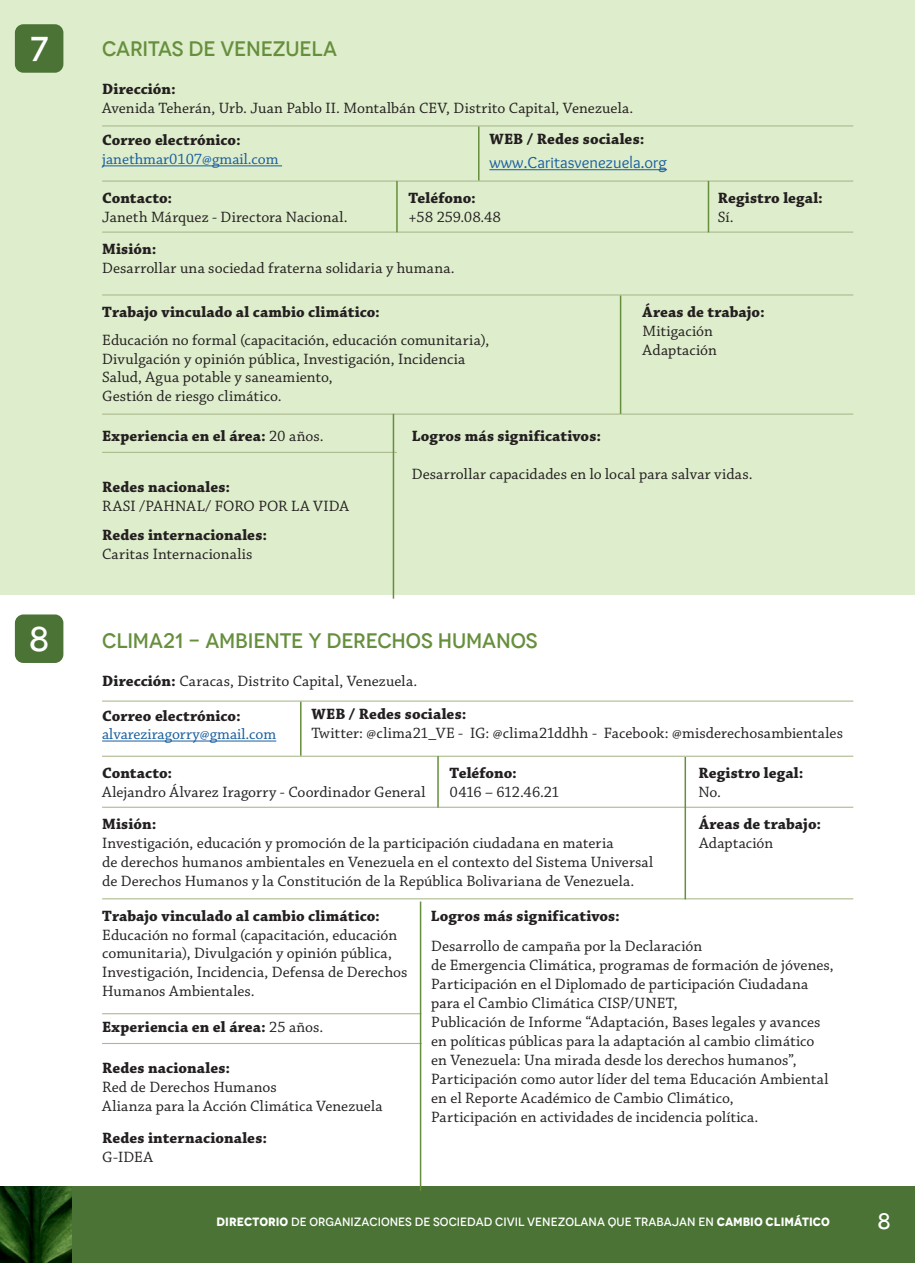
<style>
.page{position:relative;width:915px;height:1263px;background:#fff}
.page>*{position:absolute;margin:0;border:0;box-sizing:border-box;transform-origin:0 0}
.t1{font:500 34.5px "Novecento";color:#fff}
.t2{font:500 22.5px "Novecento";color:#fff}
.NOMBRES{font:500 21px "Novecento";letter-spacing:-.01em;color:#668f3d}
.t3{font:16.5px "Overlock";color:#175d9e}
.t4{font:15.75px "Chaparral Pro";letter-spacing:.005em;color:#231f20}
.t5{font:700 15.75px "Chaparral Pro";letter-spacing:.005em;color:#231f20}
.t6{font:15.75px "Chaparral Pro";color:#175d9e}
.t7{font:500 12px "Novecento";color:#fff}
.s1{font-weight:400}
.s2{font-weight:700}
</style>
<div class="page">
<div style="left:0;top:1186px;width:914px;height:77px;background:#4a7335"></div>
<div style="left:0;top:0;width:914px;height:594px;background:#deedcb"></div>
<div style="left:15px;top:24px;width:48px;height:49px;background:#4a7335;border-radius:9px"></div>
<div style="left:15px;top:614px;width:48px;height:49px;background:#4a7335;border-radius:9px"></div>
<img style="left:0;top:1186px;width:71px;height:77px">
<hr style="left:102px;top:165px;width:180px;height:1px;background:#175d9e">
<hr style="left:489px;top:169px;width:177px;height:1px;background:#175d9e">
<hr style="left:102px;top:125px;width:751px;height:1px;background:#abbb8d">
<hr style="left:102px;top:180px;width:751px;height:2px;background:#abbb8d">
<hr style="left:102px;top:232px;width:751px;height:1px;background:#abbb8d">
<hr style="left:102px;top:294px;width:751px;height:2px;background:#abbb8d">
<hr style="left:102px;top:414px;width:751px;height:1px;background:#abbb8d">
<hr style="left:102px;top:452px;width:294px;height:1px;background:#abbb8d">
<hr style="left:478px;top:126px;width:1px;height:54px;background:#668f3d">
<hr style="left:396px;top:181px;width:1px;height:51px;background:#668f3d">
<hr style="left:619px;top:296px;width:2px;height:118px;background:#668f3d">
<hr style="left:392px;top:414px;width:2px;height:185px;background:#668f3d">
<hr style="left:707px;top:181px;width:2px;height:51px;background:#668f3d">
<hr style="left:102px;top:741px;width:174px;height:1px;background:#175d9e">
<hr style="left:102px;top:700px;width:751px;height:2px;background:#abbb8d">
<hr style="left:102px;top:756px;width:751px;height:1px;background:#abbb8d">
<hr style="left:102px;top:807px;width:751px;height:1px;background:#abbb8d">
<hr style="left:102px;top:898px;width:751px;height:1px;background:#abbb8d">
<hr style="left:102px;top:1013px;width:319px;height:1px;background:#abbb8d">
<hr style="left:102px;top:1043px;width:319px;height:1px;background:#abbb8d">
<hr style="left:300px;top:702px;width:1px;height:54px;background:#668f3d">
<hr style="left:437px;top:756px;width:1px;height:51px;background:#668f3d">
<hr style="left:684px;top:757px;width:1px;height:142px;background:#668f3d">
<hr style="left:419px;top:901px;width:2px;height:290px;background:#668f3d">
<p class="t1" style="left:30px;top:28px;width:19px">7</p>
<p class="t1" style="left:29px;top:618px;width:21px">8</p>
<p class="NOMBRES" style="left:102px;top:36px;width:236px">CARITAS DE VENEZUELA</p>
<p class="t5" style="left:102px;top:80px;width:75px">Dirección:</p>
<p class="t4" style="left:102px;top:99px;width:532px">Avenida Teherán, Urb. Juan Pablo II. Montalbán CEV, Distrito Capital, Venezuela.</p>
<p class="t5" style="left:489px;top:129px;width:156px">WEB / Redes sociales:</p>
<p class="t3" style="left:489px;top:153px;width:179px">www.Caritasvenezuela.org</p>
<p class="t5" style="left:102px;top:131px;width:140px">Correo electrónico:</p>
<p class="t6" style="left:102px;top:151px;width:178px">janethmar0107@gmail.com</p>
<p class="t5" style="left:102px;top:189px;width:72px">Contacto:</p>
<p class="t4" style="left:102px;top:208px;width:247px">Janeth Márquez - Directora Nacional.</p>
<p class="t5" style="left:102px;top:240px;width:56px">Misión:</p>
<p class="t4" style="left:102px;top:259px;width:354px">Desarrollar una sociedad fraterna solidaria y humana.</p>
<p class="t5" style="left:102px;top:302px;width:279px">Trabajo vinculado al cambio climático:</p>
<p class="t4" style="left:102px;top:331px;width:388px">Educación no formal (capacitación, educación comunitaria),</p>
<p class="t4" style="left:102px;top:350px;width:364px">Divulgación y opinión pública, Investigación, Incidencia</p>
<p class="t4" style="left:102px;top:369px;width:232px">Salud, Agua potable y saneamiento,</p>
<p class="t4" style="left:102px;top:388px;width:181px">Gestión de riesgo climático.</p>
<p class="t5" style="left:102px;top:427px;width:223px">Experiencia en el área: <span class="s1">20 años.</span></p>
<p class="t5" style="left:102px;top:478px;width:129px">Redes nacionales:</p>
<p class="t4" style="left:102px;top:497px;width:248px">RASI /PAHNAL/ FORO POR LA VIDA</p>
<p class="t5" style="left:102px;top:526px;width:166px">Redes internacionales:</p>
<p class="t4" style="left:102px;top:546px;width:152px">Caritas Internacionalis</p>
<p class="t5" style="left:408px;top:189px;width:69px">Teléfono:</p>
<p class="t4" style="left:408px;top:208px;width:94px">+58 259.08.48</p>
<p class="t5" style="left:717px;top:189px;width:107px">Registro legal:</p>
<p class="t4" style="left:717px;top:208px;width:17px">Sí.</p>
<p class="t5" style="left:642px;top:302px;width:124px">Áreas de trabajo:</p>
<p class="t4" style="left:642px;top:322px;width:72px">Mitigación</p>
<p class="t4" style="left:642px;top:341px;width:76px">Adaptación</p>
<p class="t5" style="left:411px;top:427px;width:191px">Logros más significativos:</p>
<p class="t4" style="left:411px;top:465px;width:342px">Desarrollar capacidades en lo local para salvar vidas.</p>
<p class="NOMBRES" style="left:102px;top:628px;width:437px">CLIMA21 - AMBIENTE Y DERECHOS HUMANOS</p>
<p class="t4" style="left:102px;top:673px;width:316px"><span class="s2">Dirección:</span> Caracas, Distrito Capital, Venezuela.</p>
<p class="t5" style="left:311px;top:705px;width:156px">WEB / Redes sociales:</p>
<p class="t4" style="left:311px;top:724px;width:533px">Twitter: @clima21_VE - IG: @clima21ddhh - Facebook: @misderechosambientales</p>
<p class="t5" style="left:102px;top:706px;width:140px">Correo electrónico:</p>
<p class="t6" style="left:102px;top:726px;width:175px">alvareziragorry@gmail.com</p>
<p class="t5" style="left:102px;top:764px;width:72px">Contacto:</p>
<p class="t4" style="left:102px;top:783px;width:324px">Alejandro Álvarez Iragorry - Coordinador General</p>
<p class="t5" style="left:102px;top:815px;width:56px">Misión:</p>
<p class="t4" style="left:102px;top:834px;width:513px">Investigación, educación y promoción de la participación ciudadana en materia</p>
<p class="t4" style="left:102px;top:853px;width:552px">de derechos humanos ambientales en Venezuela en el contexto del Sistema Universal</p>
<p class="t4" style="left:102px;top:872px;width:533px">de Derechos Humanos y la Constitución de la República Bolivariana de Venezuela.</p>
<p class="t5" style="left:102px;top:906px;width:279px">Trabajo vinculado al cambio climático:</p>
<p class="t4" style="left:102px;top:926px;width:296px">Educación no formal (capacitación, educación</p>
<p class="t4" style="left:102px;top:945px;width:291px">comunitaria), Divulgación y opinión pública,</p>
<p class="t4" style="left:102px;top:964px;width:307px">Investigación, Incidencia, Defensa de Derechos</p>
<p class="t4" style="left:102px;top:982px;width:154px">Humanos Ambientales.</p>
<p class="t5" style="left:102px;top:1018px;width:223px">Experiencia en el área: <span class="s1">25 años.</span></p>
<p class="t5" style="left:102px;top:1058px;width:129px">Redes nacionales:</p>
<p class="t4" style="left:102px;top:1078px;width:176px">Red de Derechos Humanos</p>
<p class="t4" style="left:102px;top:1097px;width:282px">Alianza para la Acción Climática Venezuela</p>
<p class="t5" style="left:102px;top:1129px;width:166px">Redes internacionales:</p>
<p class="t4" style="left:102px;top:1148px;width:52px">G-IDEA</p>
<p class="t5" style="left:449px;top:764px;width:69px">Teléfono:</p>
<p class="t4" style="left:449px;top:783px;width:111px">0416 – 612.46.21</p>
<p class="t5" style="left:698px;top:764px;width:107px">Registro legal:</p>
<p class="t4" style="left:698px;top:783px;width:24px">No.</p>
<p class="t5" style="left:698px;top:815px;width:124px">Áreas de trabajo:</p>
<p class="t4" style="left:698px;top:834px;width:76px">Adaptación</p>
<p class="t5" style="left:430px;top:906px;width:191px">Logros más significativos:</p>
<p class="t4" style="left:431px;top:938px;width:272px">Desarrollo de campaña por la Declaración</p>
<p class="t4" style="left:431px;top:957px;width:404px">de Emergencia Climática, programas de formación de jóvenes,</p>
<p class="t4" style="left:431px;top:975px;width:378px">Participación en el Diplomado de participación Ciudadana</p>
<p class="t4" style="left:431px;top:994px;width:248px">para el Cambio Climática CISP/UNET,</p>
<p class="t4" style="left:431px;top:1013px;width:391px">Publicación de Informe “Adaptación, Bases legales y avances</p>
<p class="t4" style="left:431px;top:1032px;width:385px">en políticas públicas para la adaptación al cambio climático</p>
<p class="t4" style="left:431px;top:1051px;width:367px">en Venezuela: Una mirada desde los derechos humanos”,</p>
<p class="t4" style="left:431px;top:1070px;width:398px">Participación como autor líder del tema Educación Ambiental</p>
<p class="t4" style="left:431px;top:1089px;width:304px">en el Reporte Académico de Cambio Climático,</p>
<p class="t4" style="left:431px;top:1108px;width:329px">Participación en actividades de incidencia política.</p>
<p class="t7" style="left:216px;top:1215px;width:614px"><span class="s2">DIRECTORIO</span> DE ORGANIZACIONES DE SOCIEDAD CIVIL VENEZOLANA QUE TRABAJAN EN <span class="s2">CAMBIO CLIMÁTICO</span></p>
<p class="t2" style="left:877px;top:1208px;width:14px">8</p>
</div>
